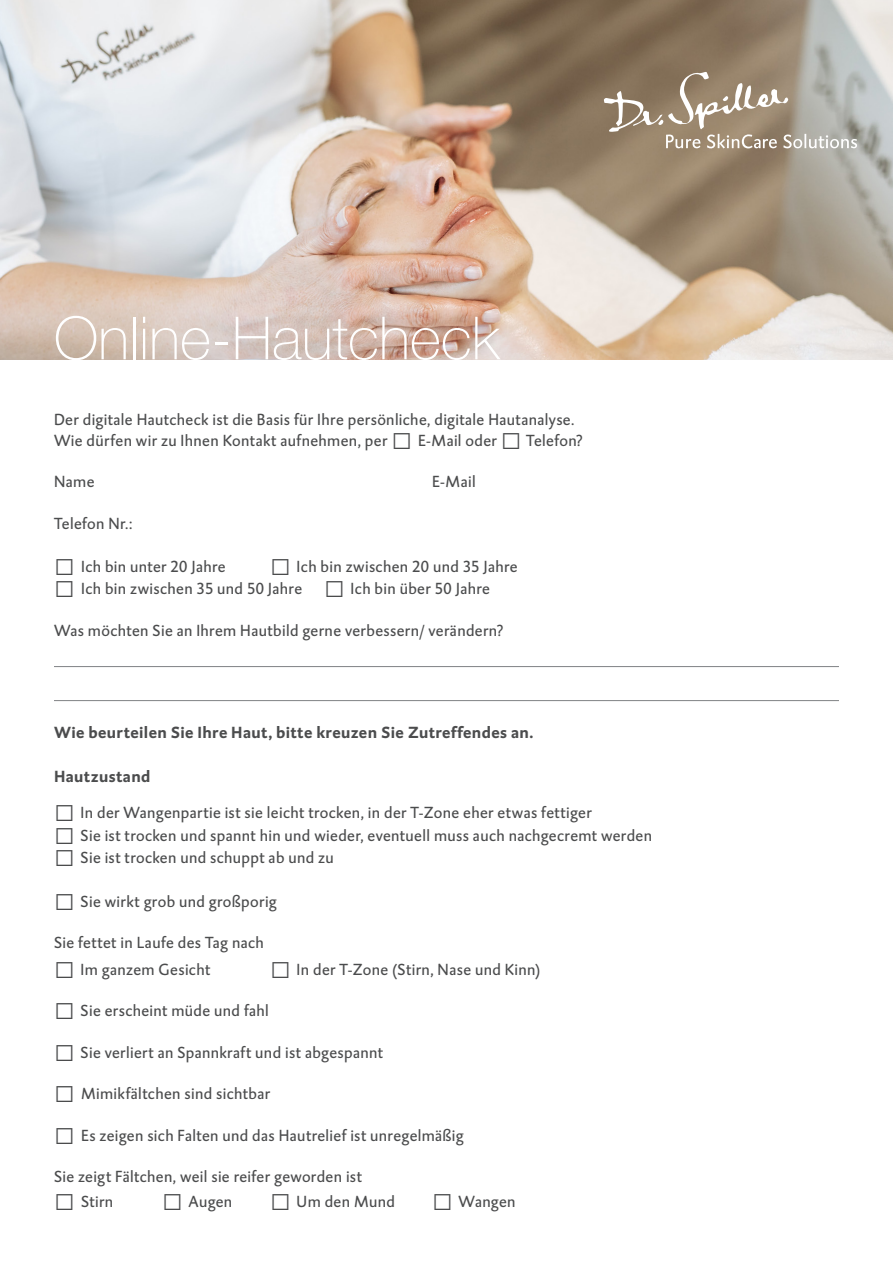
<style>
.page{position:relative;width:893px;height:1263px;background:#fff}
.page>*{position:absolute;margin:0;border:0;box-sizing:border-box;transform-origin:0 0}
.t1{font:100 59.55px "Helvetica Neue LT";color:#fff}
.t2{font:16.5px/20.7px "DTL Caspari T";letter-spacing:.025em;color:#4b4c4d}
.t3{font:700 16.5px "DTL Caspari T";letter-spacing:.02em;color:#4b4c4d}
.s1{font-family:"Arial";font-size:34.5px}
</style>
<div class="page">
<img style="left:0;top:0;width:893px;height:359px">
<svg style="left:604px;top:72px;width:253px;height:76px;background:#a79a89"></svg>
<hr style="left:54px;top:666px;width:785px;height:1px;background:#808285">
<hr style="left:54px;top:700px;width:785px;height:1px;background:#808285">
<h1 class="t1" style="left:54px;top:304px;width:447px">Online-Hautcheck</h1>
<p class="t2" style="left:54px;top:409px;width:530px">Der digitale Hautcheck ist die Basis für Ihre persönliche, digitale Hautanalyse.<br>Wie dürfen wir zu Ihnen Kontakt aufnehmen, per <span class="s1">□</span> E-Mail oder <span class="s1">□</span> Telefon?</p>
<p class="t2" style="left:54px;top:471px;width:42px">Name</p>
<p class="t2" style="left:432px;top:471px;width:45px">E-Mail</p>
<p class="t2" style="left:54px;top:513px;width:80px">Telefon Nr.:</p>
<p class="t2" style="left:54px;top:556px;width:173px"><span class="s1">□</span> Ich bin unter 20 Jahre</p>
<p class="t2" style="left:270px;top:556px;width:249px"><span class="s1">□</span> Ich bin zwischen 20 und 35 Jahre</p>
<p class="t2" style="left:54px;top:579px;width:437px"><span class="s1">□</span> Ich bin zwischen 35 und 50 Jahre <span class="s1">□</span> Ich bin über 50 Jahre</p>
<p class="t2" style="left:54px;top:620px;width:451px">Was möchten Sie an Ihrem Hautbild gerne verbessern/ verändern?</p>
<p class="t3" style="left:54px;top:721px;width:481px">Wie beurteilen Sie Ihre Haut, bitte kreuzen Sie Zutreffendes an.</p>
<p class="t3" style="left:54px;top:766px;width:98px">Hautzustand</p>
<p class="t2" style="left:54px;top:802px;width:539px"><span class="s1">□</span> In der Wangenpartie ist sie leicht trocken, in der T-Zone eher etwas fettiger</p>
<p class="t2" style="left:54px;top:825px;width:600px"><span class="s1">□</span> Sie ist trocken und spannt hin und wieder, eventuell muss auch nachgecremt werden</p>
<p class="t2" style="left:54px;top:847px;width:281px"><span class="s1">□</span> Sie ist trocken und schuppt ab und zu</p>
<p class="t2" style="left:54px;top:891px;width:224px"><span class="s1">□</span> Sie wirkt grob und großporig</p>
<p class="t2" style="left:54px;top:932px;width:211px">Sie fettet in Laufe des Tag nach</p>
<p class="t2" style="left:54px;top:959px;width:158px"><span class="s1">□</span> Im ganzem Gesicht</p>
<p class="t2" style="left:270px;top:959px;width:272px"><span class="s1">□</span> In der T-Zone (Stirn, Nase und Kinn)</p>
<p class="t2" style="left:54px;top:1000px;width:216px"><span class="s1">□</span> Sie erscheint müde und fahl</p>
<p class="t2" style="left:54px;top:1042px;width:331px"><span class="s1">□</span> Sie verliert an Spannkraft und ist abgespannt</p>
<p class="t2" style="left:54px;top:1083px;width:218px"><span class="s1">□</span> Mimikfältchen sind sichtbar</p>
<p class="t2" style="left:54px;top:1125px;width:411px"><span class="s1">□</span> Es zeigen sich Falten und das Hautrelief ist unregelmäßig</p>
<p class="t2" style="left:54px;top:1166px;width:309px">Sie zeigt Fältchen, weil sie reifer geworden ist</p>
<p class="t2" style="left:54px;top:1191px;width:61px"><span class="s1">□</span> Stirn</p>
<p class="t2" style="left:162px;top:1191px;width:355px"><span class="s1">□</span> Augen <span class="s1">□</span> Um den Mund <span class="s1">□</span> Wangen</p>
</div>
